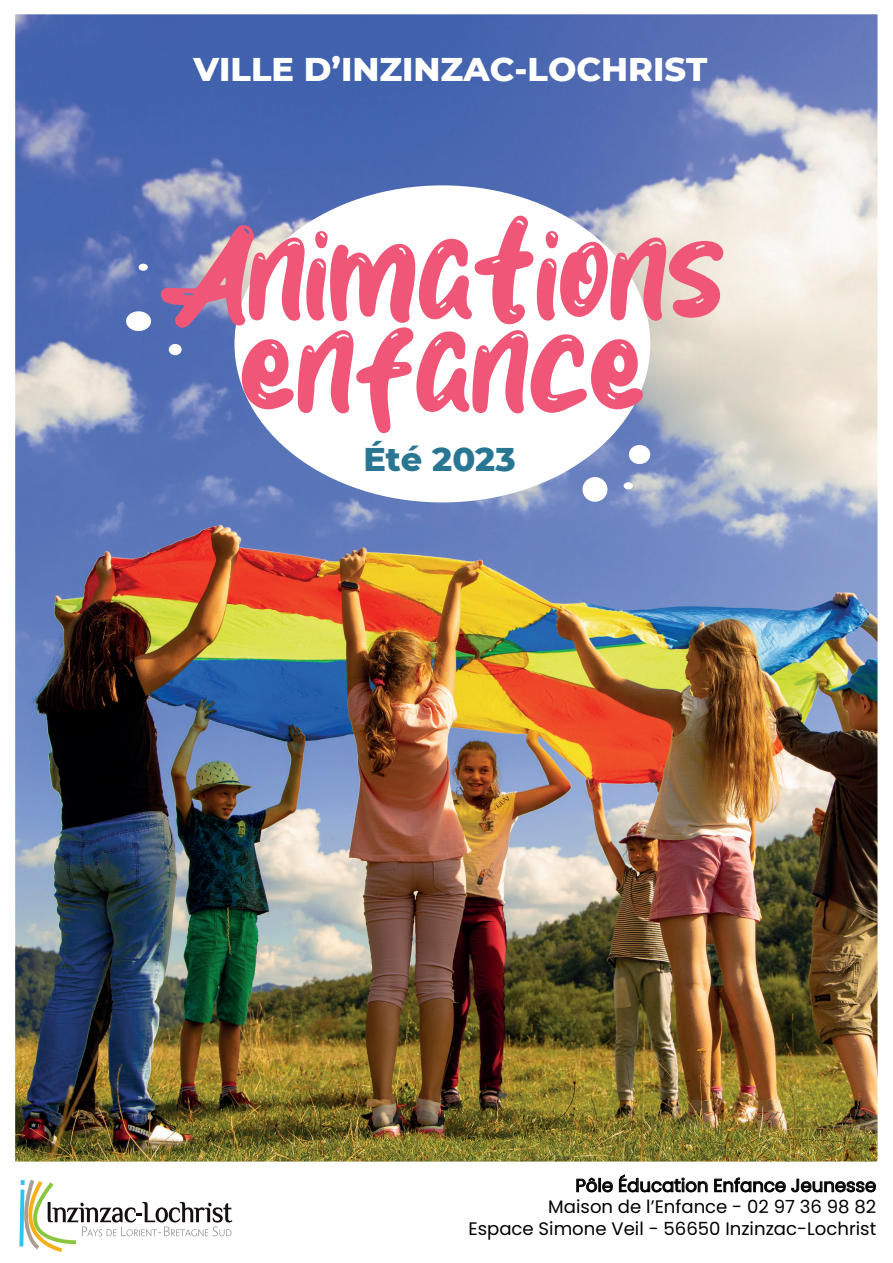
<style>
.page{position:relative;width:893px;height:1263px;background:#fff}
.page>*{position:absolute;margin:0;border:0;box-sizing:border-box;transform-origin:0 0}
.t1{font:130.5px/92.7px "Juniory";letter-spacing:-.015em;color:#f05678;text-align:center}
.t2{font:800 33.6px "Montserrat";color:#fff}
.t3{font:800 33.6px "Montserrat";color:#297693}
.t4{font:18.15px/21.8px "Poppins";color:#000001;text-align:right}
</style>
<div class="page">
<img style="left:16px;top:16px;width:860px;height:1144px">
<svg style="left:19px;top:1180px;width:213px;height:72px"></svg>
<div style="left:0;top:0;width:892px;height:1176px;border:15px solid #fff"></div>
<svg style="left:576px;top:1177px;width:37px;height:15px"></svg>
<svg style="left:619px;top:1174px;width:89px;height:18px"></svg>
<svg style="left:714px;top:1177px;width:162px;height:15px"></svg>
<div style="left:126px;top:311px;width:25px;height:20px;background:#fff;border-radius:50%"></div>
<div style="left:169px;top:344px;width:13px;height:11px;background:#fff;border-radius:50%"></div>
<div style="left:582px;top:477px;width:25px;height:25px;background:#fff;border-radius:50%"></div>
<div style="left:629px;top:445px;width:21px;height:19px;background:#fff;border-radius:50%"></div>
<div style="left:234px;top:185px;width:416px;height:317px;background:#fff;border-radius:50%"></div>
<div style="left:624px;top:482px;width:9px;height:7px;background:#fff;border-radius:50%"></div>
<div style="left:139px;top:264px;width:9px;height:7px;background:#fff;border-radius:50%"></div>
<h2 class="t2" style="left:193px;top:45px;width:515px">VILLE D’INZINZAC-LOCHRIST</h2>
<h1 class="t1" style="left:160px;top:243px;width:567px">Animations enfance</h1>
<h2 class="t3" style="left:363px;top:434px;width:154px">Été 2023</h2>
<p class="t4" style="left:468px;top:1174px;width:409px">Pôle Éducation Enfance Jeunesse<br>Maison de l’Enfance - 02 97 36 98 82<br>Espace Simone Veil - 56650 Inzinzac-Lochrist</p>
</div>
